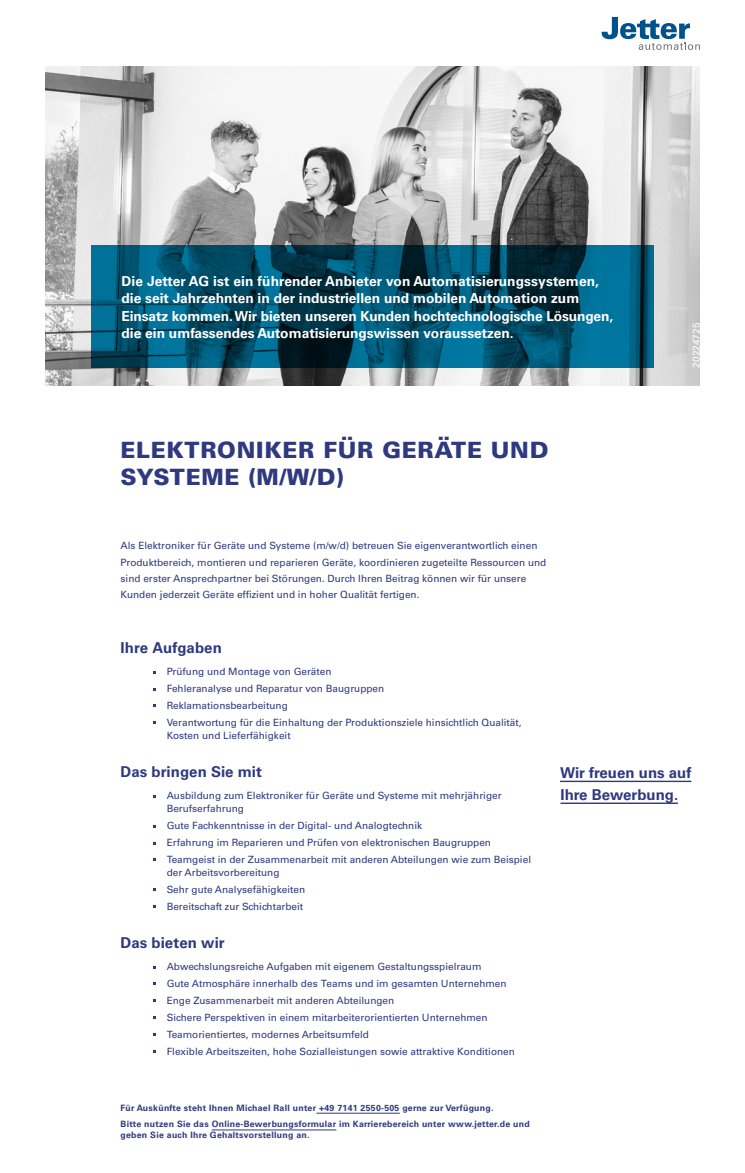
<style>
.page{position:relative;width:745px;height:1173px;background:#fff}
.page>*{position:absolute;margin:0;border:0;box-sizing:border-box;transform-origin:0 0}
.t1{font:900 22.5px/27.5px "Univers LT Std";letter-spacing:.03em;color:#2f3980}
.t2{font:700 15px/21.9px "Univers LT Std";color:#2f3980}
.t3{font:700 13.75px/17.5px "Univers LT Std";color:#fff}
.t4{font:10px/16.9px "Univers LT Std";color:#2f3980}
.t5{font:10px "Univers LT Std";letter-spacing:.01em;color:#fff}
.t6{font:700 8.75px/16.8px "Univers LT Std";letter-spacing:.03em;color:#2f3980}
</style>
<div class="page">
<hr style="left:316px;top:1113px;width:83px;height:1px;background:#2f3980">
<hr style="left:211px;top:1129px;width:125px;height:1px;background:#2f3980">
<img style="left:45px;top:67px;width:654px;height:318px">
<svg style="left:91px;top:245px;width:562px;height:123px"></svg>
<svg style="left:601px;top:17px;width:98px;height:33px"></svg>
<hr style="left:559px;top:781px;width:132px;height:1px;background:#2f3980">
<hr style="left:560px;top:802px;width:117px;height:2px;background:#2f3980">
<p class="t3" style="left:121px;top:272px;width:493px">Die Jetter AG ist ein führender Anbieter von Automatisierungssystemen, die seit Jahrzehnten in der industriellen und mobilen Automation zum Einsatz kommen. Wir bieten unseren Kunden hochtechnologische Lösungen, die ein umfassendes Automatisierungswissen voraussetzen.</p>
<h1 class="t1" style="left:120px;top:436px;width:429px">ELEKTRONIKER FÜR GERÄTE UND<br>SYSTEME (M/W/D)</h1>
<p class="t4" style="left:120px;top:538px;width:427px;line-height:16.2px">Als Elektroniker für Geräte und Systeme (m/w/d) betreuen Sie eigenverantwortlich einen Produktbereich, montieren und reparieren Geräte, koordinieren zugeteilte Ressourcen und sind erster Ansprechpartner bei Störungen. Durch Ihren Beitrag können wir für unsere Kunden jederzeit Geräte effizient und in hoher Qualität fertigen.</p>
<p class="t5" style="left:690px;top:368px;width:47px;rotate:-90deg">20224725</p>
<h2 class="t2" style="left:120px;top:637px;width:103px">Ihre Aufgaben</h2>
<p class="t4" style="left:167px;top:663px;width:356px">Prüfung und Montage von Geräten<br>Fehleranalyse und Reparatur von Baugruppen<br>Reklamationsbearbeitung<br>Verantwortung für die Einhaltung der Produktionsziele hinsichtlich Qualität,</p>
<p class="t4" style="left:167px;top:727px;width:125px">Kosten und Lieferfähigkeit</p>
<h2 class="t2" style="left:120px;top:761px;width:143px">Das bringen Sie mit</h2>
<p class="t4" style="left:167px;top:789px;width:336px;line-height:13.1px">Ausbildung zum Elektroniker für Geräte und Systeme mit mehrjähriger<br>Berufserfahrung</p>
<p class="t4" style="left:167px;top:817px;width:365px">Gute Fachkenntnisse in der Digital- und Analogtechnik<br>Erfahrung im Reparieren und Prüfen von elektronischen Baugruppen<br>Teamgeist in der Zusammenarbeit mit anderen Abteilungen wie zum Beispiel</p>
<p class="t4" style="left:167px;top:864px;width:140px">der Arbeitsvorbereitung<br>Sehr gute Analysefähigkeiten<br>Bereitschaft zur Schichtarbeit</p>
<h2 class="t2" style="left:120px;top:932px;width:106px">Das bieten wir</h2>
<p class="t4" style="left:167px;top:958px;width:349px">Abwechslungsreiche Aufgaben mit eigenem Gestaltungsspielraum<br>Gute Atmosphäre innerhalb des Teams und im gesamten Unternehmen Enge Zusammenarbeit mit anderen Abteilungen<br>Sichere Perspektiven in einem mitarbeiterorientierten Unternehmen Teamorientiertes, modernes Arbeitsumfeld<br>Flexible Arbeitszeiten, hohe Sozialleistungen sowie attraktive Konditionen</p>
<p class="t6" style="left:120px;top:1099px;width:410px">Für Auskünfte steht Ihnen Michael Rall unter +49 7141 2550-505 gerne zur Verfügung.<br>Bitte nutzen Sie das Online-Bewerbungsformular im Karrierebereich unter www.jetter.de und</p>
<p class="t6" style="left:120px;top:1126px;width:190px">geben Sie auch Ihre Gehaltsvorstellung an.</p>
<h2 class="t2" style="left:559px;top:762px;width:133px">Wir freuen uns auf<br>Ihre Bewerbung.</h2>
</div>
